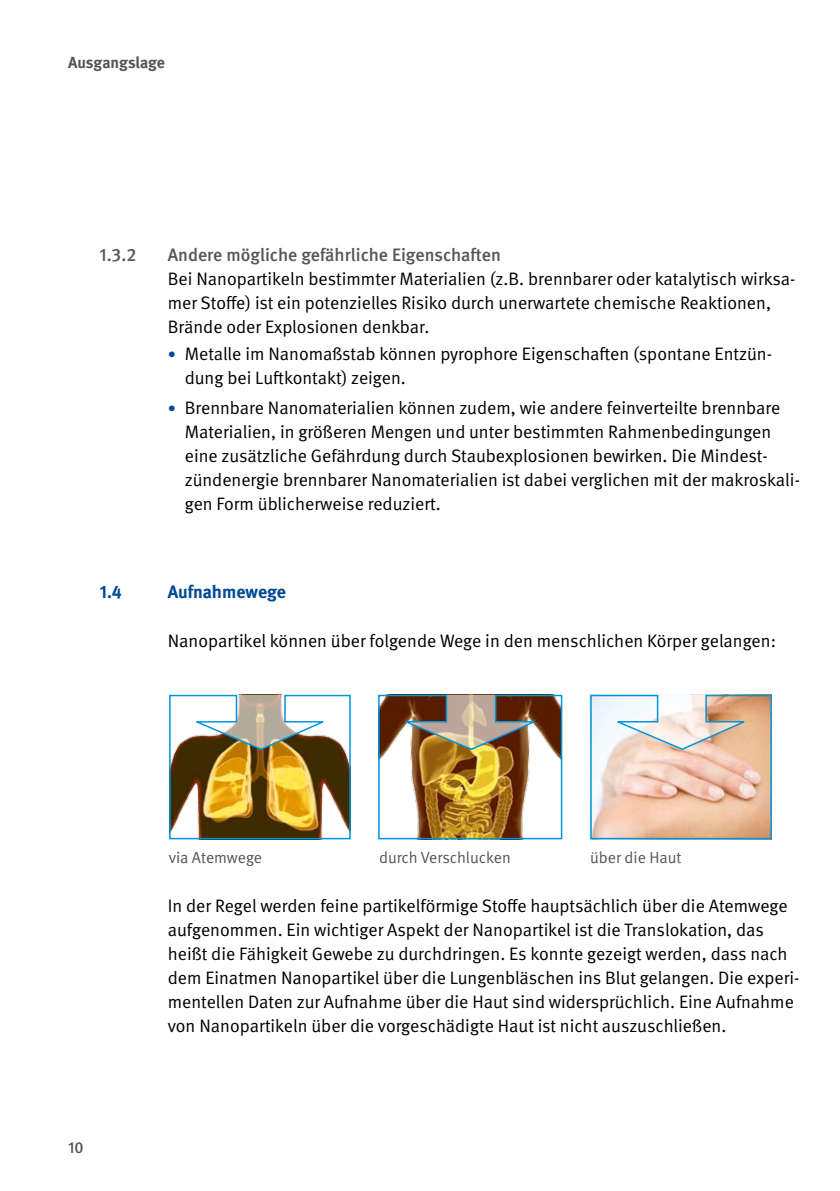
<style>
.page{position:relative;width:840px;height:1191px;background:#fff}
.page>*{position:absolute;margin:0;border:0;box-sizing:border-box;transform-origin:0 0}
.t1{font:18px/24.2px "DGUV Meta";color:#000}
.t2{font:500 18px "DGUV Meta";color:#565656}
.t3{font:700 18px "DGUV Meta";color:#004993}
.t4{font:16px "DGUV Meta";letter-spacing:-.005em;color:#565656}
.t5{font:700 16px "DGUV Meta";letter-spacing:-.005em;color:#565656}
.t6{font:500 16px "DGUV Meta";color:#565656}
.s1{font-size:16px;color:#004993}
</style>
<div class="page">
<img style="left:378px;top:694px;width:184px;height:146px">
<svg style="left:589px;top:694px;width:183px;height:146px"></svg>
<img style="left:169px;top:694px;width:182px;height:146px">
<p class="t5" style="left:68px;top:53px;width:98px">Ausgangslage</p>
<p class="t2" style="left:100px;top:244px;width:38px">1.3.2</p>
<p class="t2" style="left:168px;top:244px;width:334px">Andere mögliche gefährliche Eigenschaften</p>
<p class="t1" style="left:168px;top:267px;width:628px">Bei Nanopartikeln bestimmter Materialien (z.B. brennbarer oder katalytisch wirksa&shy;mer Stoffe) ist ein potenzielles Risiko durch unerwartete chemische Reaktionen,<br>Brände oder Explosionen denkbar.</p>
<p class="t1" style="left:185px;top:342px;width:588px;text-indent:-17px"><span class="s1">•</span> Metalle im Nanomaßstab können pyrophore Eigenschaften (spontane Entzün&shy;dung bei Luftkontakt) zeigen.</p>
<p class="t1" style="left:185px;top:396px;width:616px;text-indent:-17px"><span class="s1">•</span> Brennbare Nanomaterialien können zudem, wie andere feinverteilte brennbare Materialien, in größeren Mengen und unter bestimmten Rahmenbedingungen eine zusätzliche Gefährdung durch Staubexplosionen bewirken. Die Mindest&shy;zündenergie brennbarer Nanomaterialien ist dabei verglichen mit der makroskali&shy;gen Form üblicherweise reduziert.</p>
<p class="t3" style="left:100px;top:581px;width:24px">1.4</p>
<p class="t3" style="left:168px;top:581px;width:120px">Aufnahmewege</p>
<p class="t1" style="left:168px;top:628px;width:609px">Nanopartikel können über folgende Wege in den menschlichen Körper gelangen:</p>
<p class="t4" style="left:169px;top:848px;width:95px">via Atemwege</p>
<p class="t4" style="left:379px;top:848px;width:133px">durch Verschlucken</p>
<p class="t4" style="left:590px;top:848px;width:93px">über die Haut</p>
<p class="t6" style="left:68px;top:1137px;width:17px">10</p>
<p class="t1" style="left:168px;top:893px;width:632px">In der Regel werden feine partikelförmige Stoffe hauptsächlich über die Atemwege aufgenommen. Ein wichtiger Aspekt der Nanopartikel ist die Translokation, das heißt die Fähigkeit Gewebe zu durchdringen. Es konnte gezeigt werden, dass nach dem Einatmen Nanopartikel über die Lungenbläschen ins Blut gelangen. Die experi&shy;mentellen Daten zur Aufnahme über die Haut sind widersprüchlich. Eine Aufnahme von Nanopartikeln über die vorgeschädigte Haut ist nicht auszuschließen.</p>
</div>
